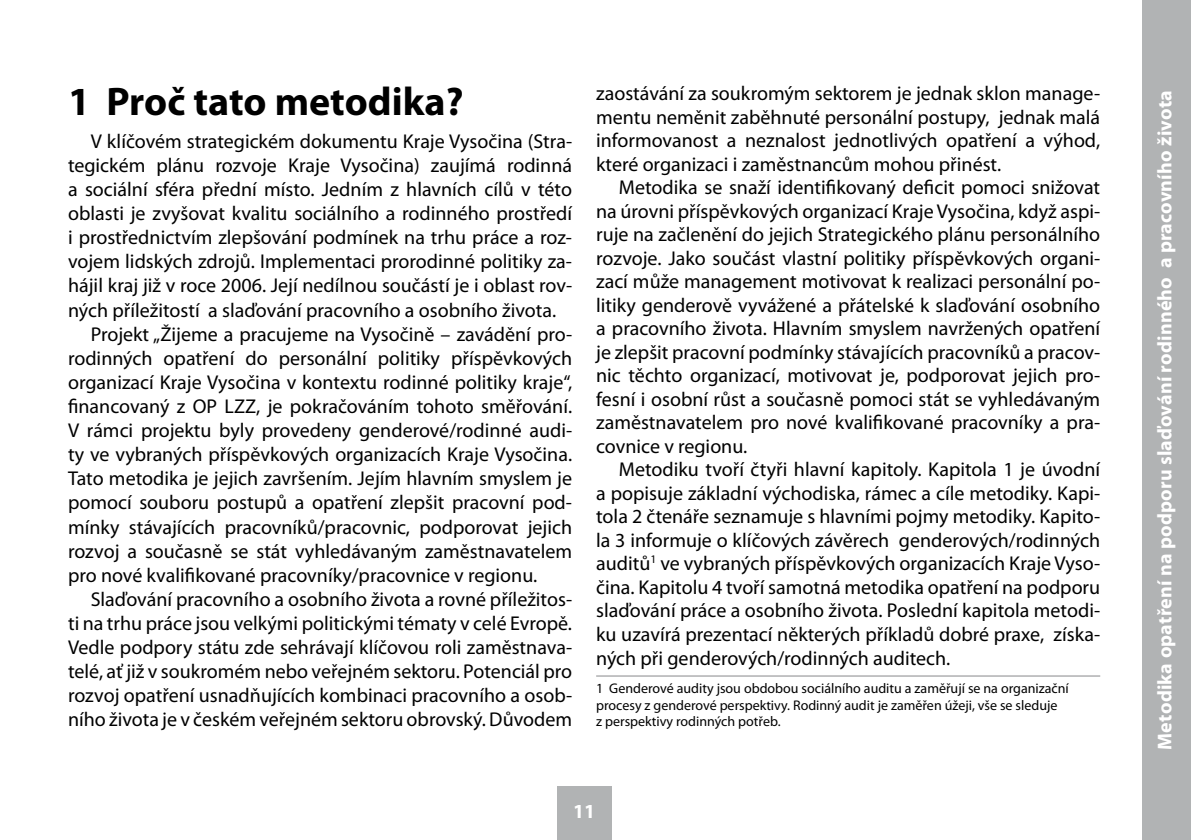
<style>
.page{position:relative;width:1191px;height:840px;background:#fff}
.page>*{position:absolute;margin:0;border:0;box-sizing:border-box;transform-origin:0 0}
.t1{font:700 40px "Myriad Pro";color:#000}
.t2{font:20px/23.4px "Myriad Pro";color:#000;text-align:justify}
.t3{font:700 20px "Myriad Pro";letter-spacing:.01em;color:#fff}
.t4{font:14px/16.8px "Myriad Pro";color:#000}
</style>
<div class="page">
<div style="left:557px;top:785px;width:54px;height:54px;background:#b1b3b4"></div>
<div style="left:1142px;top:0;width:49px;height:839px;background:#b1b3b4"></div>
<hr style="left:596px;top:675px;width:504px;height:1px;background:#87888a">
<h1 class="t1" style="left:68px;top:75px;width:397px">1 Proč tato metodika?</h1>
<p class="t2" style="left:91px;top:129px;width:483px">V klíčovém strategickém dokumentu Kraje Vysočina (Stra-</p>
<p class="t2" style="left:68px;top:153px;width:505px">tegickém plánu rozvoje Kraje Vysočina) zaujímá rodinná</p>
<p class="t2" style="left:68px;top:177px;width:505px">a sociální sféra přední místo. Jedním z hlavních cílů v této</p>
<p class="t2" style="left:68px;top:201px;width:505px">oblasti je zvyšovat kvalitu sociálního a rodinného prostředí</p>
<p class="t2" style="left:68px;top:225px;width:505px">i prostřednictvím zlepšování podmínek na trhu práce a roz-</p>
<p class="t2" style="left:68px;top:249px;width:505px">vojem lidských zdrojů. Implementaci prorodinné politiky za-</p>
<p class="t2" style="left:68px;top:273px;width:505px">hájil kraj již v roce 2006. Její nedílnou součástí je i oblast rov-</p>
<p class="t2" style="left:68px;top:297px;width:490px">ných příležitostí a slaďování pracovního a osobního života.</p>
<p class="t2" style="left:91px;top:322px;width:483px">Projekt „Žijeme a pracujeme na Vysočině – zavádění pro-</p>
<p class="t2" style="left:68px;top:346px;width:505px">rodinných opatření do personální politiky příspěvkových</p>
<p class="t2" style="left:68px;top:370px;width:505px">organizací Kraje Vysočina v kontextu rodinné politiky kraje“,</p>
<p class="t2" style="left:68px;top:394px;width:505px">financovaný z OP LZZ, je pokračováním tohoto směřování.</p>
<p class="t2" style="left:68px;top:418px;width:505px">V rámci projektu byly provedeny genderové/rodinné audi-</p>
<p class="t2" style="left:68px;top:442px;width:505px">ty ve vybraných příspěvkových organizacích Kraje Vysočina.</p>
<p class="t2" style="left:68px;top:466px;width:505px">Tato metodika je jejich završením. Jejím hlavním smyslem je</p>
<p class="t2" style="left:68px;top:490px;width:505px">pomocí souboru postupů a opatření zlepšit pracovní pod-</p>
<p class="t2" style="left:68px;top:514px;width:505px">mínky stávajících pracovníků/pracovnic, podporovat jejich</p>
<p class="t2" style="left:68px;top:538px;width:505px">rozvoj a současně se stát vyhledávaným zaměstnavatelem</p>
<p class="t2" style="left:68px;top:562px;width:471px">pro nové kvalifikované pracovníky/pracovnice v regionu.</p>
<p class="t2" style="left:91px;top:586px;width:483px">Slaďování pracovního a osobního života a rovné příležitos-</p>
<p class="t2" style="left:68px;top:611px;width:505px">ti na trhu práce jsou velkými politickými tématy v celé Evropě.</p>
<p class="t2" style="left:68px;top:635px;width:505px">Vedle podpory státu zde sehrávají klíčovou roli zaměstnava-</p>
<p class="t2" style="left:68px;top:659px;width:505px">telé, ať již v soukromém nebo veřejném sektoru. Potenciál pro</p>
<p class="t2" style="left:68px;top:683px;width:505px">rozvoj opatření usnadňujících kombinaci pracovního a osob-</p>
<p class="t2" style="left:68px;top:707px;width:505px">ního života je v českém veřejném sektoru obrovský. Důvodem</p>
<p class="t2" style="left:596px;top:81px;width:505px">zaostávání za soukromým sektorem je jednak sklon manage&shy;mentu neměnit zaběhnuté personální postupy, jednak malá informovanost a neznalost jednotlivých opatření a výhod, které organizaci i zaměstnancům mohou přinést.</p>
<p class="t2" style="left:596px;top:175px;width:505px;text-indent:23px">Metodika se snaží identifikovaný deficit pomoci snižovat na úrovni příspěvkových organizací Kraje Vysočina, když aspi&shy;ruje na začlenění do jejich Strategického plánu personálního rozvoje. Jako součást vlastní politiky příspěvkových organi&shy;zací může management motivovat k realizaci personální po&shy;litiky genderově vyvážené a přátelské k slaďování osobního a pracovního života. Hlavním smyslem navržených opatření je zlepšit pracovní podmínky stávajících pracovníků a pracov&shy;nic těchto organizací, motivovat je, podporovat jejich pro&shy;fesní i osobní růst a současně pomoci stát se vyhledávaným zaměstnavatelem pro nové kvalifikované pracovníky a pra&shy;covnice v regionu.</p>
<p class="t2" style="left:596px;top:457px;width:505px;text-indent:23px">Metodiku tvoří čtyři hlavní kapitoly. Kapitola 1 je úvodní a popisuje základní východiska, rámec a cíle metodiky. Kapi&shy;tola 2 čtenáře seznamuje s hlavními pojmy metodiky. Kapito&shy;la 3 informuje o klíčových závěrech genderových/rodinných auditů<sup>1</sup> ve vybraných příspěvkových organizacích Kraje Vyso&shy;čina. Kapitolu 4 tvoří samotná metodika opatření na podporu slaďování práce a osobního života. Poslední kapitola metodi&shy;ku uzavírá prezentací některých příkladů dobré praxe, získa&shy;ných při genderových/rodinných auditech.</p>
<p class="t4" style="left:596px;top:679px;width:474px">1 Genderové audity jsou obdobou sociálního auditu a zaměřují se na organizační procesy z genderové perspektivy. Rodinný audit je zaměřen úžeji, vše se sleduje<br>z perspektivy rodinných potřeb.</p>
<p class="t3" style="left:573px;top:797px;width:24px">11</p>
<p class="t3" style="left:1151px;top:749px;width:660px;rotate:-90deg">Metodika opatření na podporu slaďování rodinného a pracovního života</p>
</div>
